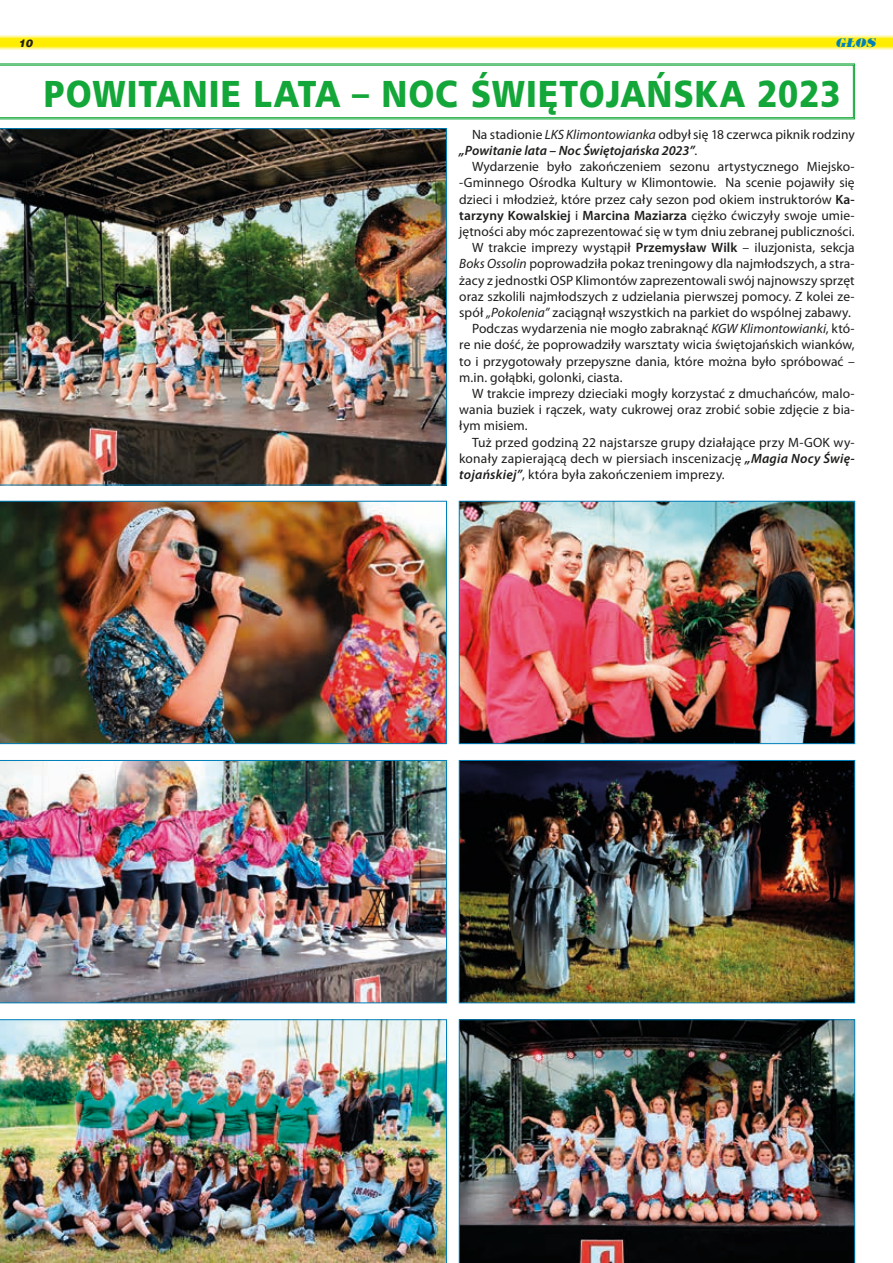
<style>
.page{position:relative;width:893px;height:1263px;background:#fff}
.page>*{position:absolute;margin:0;border:0;box-sizing:border-box;transform-origin:0 0}
.t1{font:36px "Humnst 777 Blk PL";letter-spacing:.025em;color:#13a638;scale:.9 1}
.t2{font:13.5px/16.2px "Myriad Pro";letter-spacing:.005em;color:#1d1d1b}
.t3{font:600 13.5px "Myriad Pro";letter-spacing:.005em;color:#1d1d1b}
.t4{font:italic 800 12px "Timpani";color:#007fba}
.t5{font:italic 900 10.5px "Switzerland";color:#1d1d1b}
.s1{font-style:italic}
.s2{font-weight:600;font-style:italic}
.s3{font-weight:600}
.s4{font-weight:400}
</style>
<div class="page">
<svg style="left:0;top:35px;width:893px;height:15px;background:#fff13f"></svg>
<div style="left:0;top:64px;width:855px;height:55px;background:#66c57e"></div>
<svg style="left:0;top:65px;width:853px;height:53px"></svg>
<img style="left:0;top:128px;width:447px;height:357px">
<img style="left:0;top:760px;width:447px;height:243px">
<img style="left:459px;top:1019px;width:396px;height:244px">
<img style="left:461px;top:503px;width:392px;height:239px">
<div style="left:459px;top:501px;width:396px;height:243px;border:1px solid #007fba"></div>
<img style="left:0;top:501px;width:447px;height:243px">
<img style="left:0;top:1019px;width:447px;height:244px">
<img style="left:461px;top:762px;width:392px;height:239px">
<div style="left:459px;top:760px;width:396px;height:243px;border:1px solid #007fba"></div>
<p class="t5" style="left:18px;top:37px;width:16px">10</p>
<p class="t4" style="left:836px;top:35px;width:42px">GŁOS</p>
<h1 class="t1" style="left:44px;top:70px;width:887px">POWITANIE LATA – NOC ŚWIĘTOJAŃSKA 2023</h1>
<p class="t2" style="left:459px;top:126px;width:397px;text-indent:13px">Na stadionie <span class="s1">LKS Klimontowianka</span> odbył się 18 czerwca piknik rodziny <span class="s2">„Powitanie lata – Noc Świętojańska 2023”</span>.</p>
<p class="t2" style="left:472px;top:158px;width:384px">Wydarzenie było zakończeniem sezonu artystycznego Miejsko-</p>
<p class="t2" style="left:459px;top:174px;width:397px">-Gminnego Ośrodka Kultury w Klimontowie. Na scenie pojawiły się</p>
<p class="t2" style="left:459px;top:191px;width:397px">dzieci i młodzież, które przez cały sezon pod okiem instruktorów <span class="s3">Ka-</span></p>
<p class="t3" style="left:459px;top:207px;width:397px">tarzyny Kowalskiej <span class="s4">i</span> Marcina Maziarza <span class="s4">ciężko ćwiczyły swoje umie-</span></p>
<p class="t2" style="left:459px;top:223px;width:397px">jętności aby móc zaprezentować się w tym dniu zebranej publiczności.</p>
<p class="t2" style="left:472px;top:239px;width:384px">W trakcie imprezy wystąpił <span class="s3">Przemysław Wilk</span> – iluzjonista, sekcja</p>
<p class="t2" style="left:459px;top:255px;width:397px"><span class="s1">Boks Ossolin</span> poprowadziła pokaz treningowy dla najmłodszych, a stra-</p>
<p class="t2" style="left:459px;top:272px;width:397px">żacy z jednostki OSP Klimontów zaprezentowali swój najnowszy sprzęt</p>
<p class="t2" style="left:459px;top:288px;width:397px">oraz szkolili najmłodszych z udzielania pierwszej pomocy. Z kolei ze-</p>
<p class="t2" style="left:459px;top:304px;width:393px">spół <span class="s1">„Pokolenia”</span> zaciągnął wszystkich na parkiet do wspólnej zabawy.</p>
<p class="t2" style="left:472px;top:320px;width:384px">Podczas wydarzenia nie mogło zabraknąć <span class="s1">KGW Klimontowianki</span>, któ-</p>
<p class="t2" style="left:459px;top:336px;width:397px">re nie dość, że poprowadziły warsztaty wicia świętojańskich wianków,</p>
<p class="t2" style="left:459px;top:353px;width:397px">to i przygotowały przepyszne dania, które można było spróbować –</p>
<p class="t2" style="left:459px;top:369px;width:165px">m.in. gołąbki, golonki, ciasta.</p>
<p class="t2" style="left:472px;top:385px;width:384px">W trakcie imprezy dzieciaki mogły korzystać z dmuchańców, malo-</p>
<p class="t2" style="left:459px;top:401px;width:397px">wania buziek i rączek, waty cukrowej oraz zrobić sobie zdjęcie z bia-</p>
<p class="t2" style="left:459px;top:417px;width:70px">łym misiem.</p>
<p class="t2" style="left:472px;top:434px;width:384px">Tuż przed godziną 22 najstarsze grupy działające przy M-GOK wy-</p>
<p class="t2" style="left:459px;top:450px;width:397px">konały zapierającą dech w piersiach inscenizację <span class="s2">„Magia Nocy Świę-</span></p>
<p class="t2" style="left:459px;top:466px;width:267px"><span class="s2">tojańskiej”</span>, która była zakończeniem imprezy.</p>
</div>
